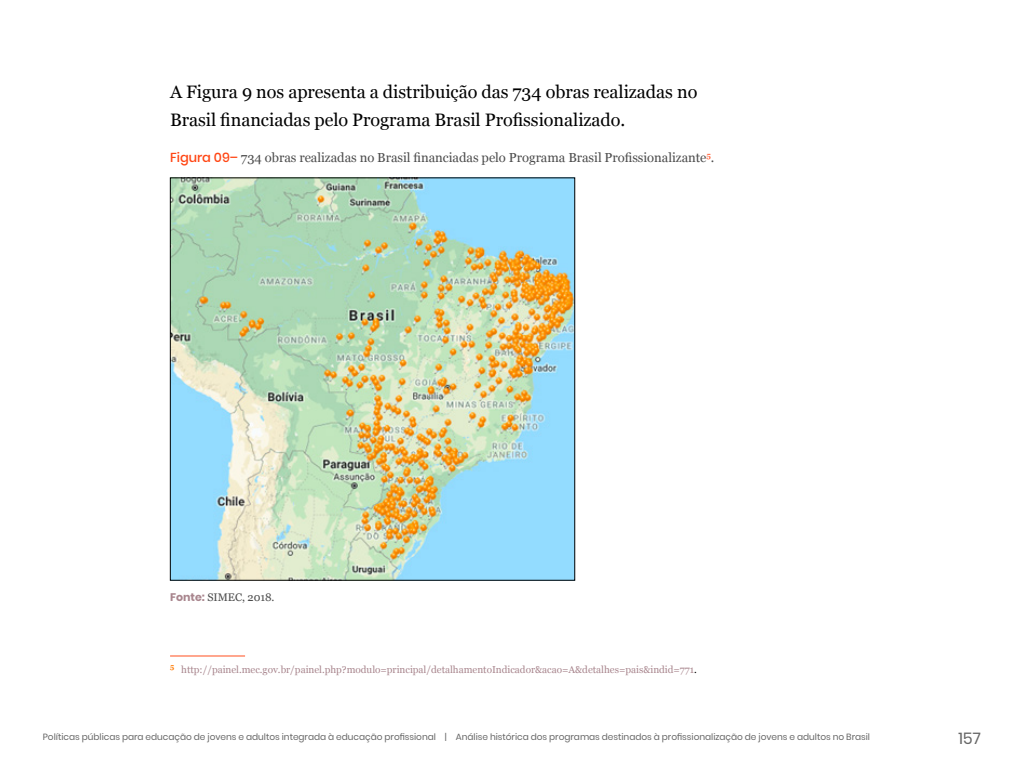
<style>
.page{position:relative;width:1024px;height:768px;background:#fff}
.page>*{position:absolute;margin:0;border:0;box-sizing:border-box;transform-origin:0 0}
.t1{font:18px/28px "Georgia";color:#000}
.t2{font:16px "Poppins";color:#666}
.t3{font:13px "Georgia";color:#4b4b4b}
.t4{font:11px "Georgia";letter-spacing:-.005em;color:#4b4b4b}
.t5{font:10px "Georgia";color:#a9868e}
.t6{font:9px "Poppins";color:#666}
.s1{font-family:"Poppins";font-weight:500;color:#ff4614}
.s2{font-family:"Poppins";font-weight:700;color:#a9868e}
.s3{color:#000}
</style>
<div class="page">
<hr style="left:170px;top:656px;width:75px;height:1px;background:#ff4f1e">
<img style="left:172px;top:180px;width:401px;height:399px">
<h1 class="t1" style="left:170px;top:77px;width:529px">A Figura 9 nos apresenta a distribuição das 734 obras realizadas no<br>Brasil financiadas pelo Programa Brasil Profissionalizado.</h1>
<h3 class="t3" style="left:170px;top:148px;width:546px"><span class="s1">Figura 09–</span> 734 obras realizadas no Brasil financiadas pelo Programa Brasil Profissionalizante<sup>5</sup>.</h3>
<p class="t4" style="left:170px;top:589px;width:106px"><span class="s2">Fonte:</span> SIMEC, 2018.</p>
<p class="t5" style="left:170px;top:662px;width:528px"><sup>5</sup> http://painel.mec.gov.br/painel.php?modulo=principal/detalhamentoIndicador&amp;acao=A&amp;detalhes=pais&amp;indid=771<span class="s3">.</span></p>
<p class="t6" style="left:43px;top:732px;width:829px">Políticas públicas para educação de jovens e adultos integrada à educação profissional | Análise histórica dos programas destinados à profissionalização de jovens e adultos no Brasil</p>
<h2 class="t2" style="left:958px;top:729px;width:24px">157</h2>
</div>
